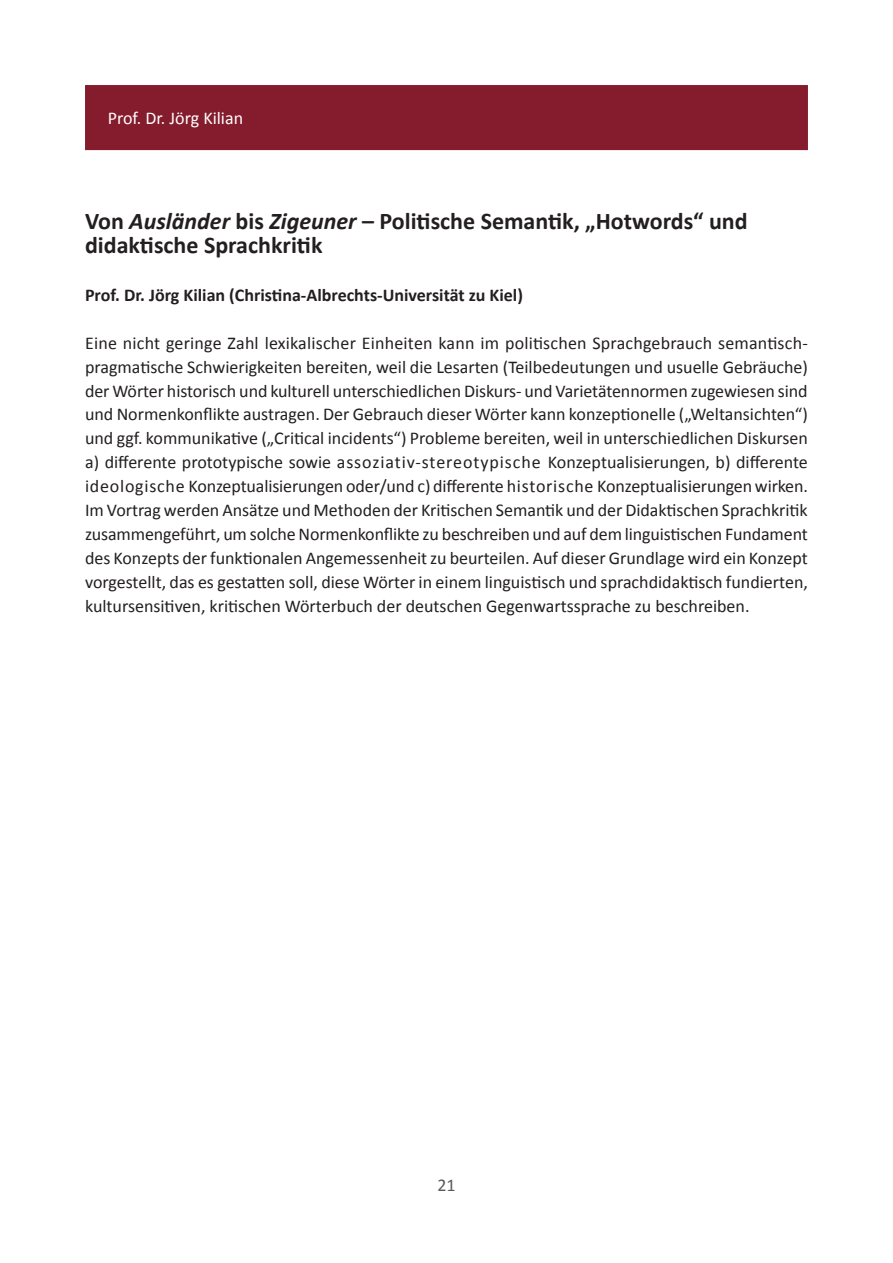
<style>
.page{position:relative;width:893px;height:1263px;background:#fff}
.page>*{position:absolute;margin:0;border:0;box-sizing:border-box;transform-origin:0 0}
.t1{font:700 24px/24px "Calibri";color:#231f20}
.t2{font:18px/24px "Calibri";color:#231f20;text-align:justify}
.t3{font:700 18px "Calibri";color:#231f20}
.t4{font:18px "Calibri";color:#fff}
.t5{font:18px "Calibri";color:#595b5e}
.s1{font-style:italic}
</style>
<div class="page">
<div style="left:85px;top:85px;width:723px;height:65px;background:#841c2e"></div>
<p class="t4" style="left:108px;top:107px;width:137px">Prof. Dr. Jörg Kilian</p>
<h1 class="t1" style="left:85px;top:207px;width:664px">Von <span class="s1">Ausländer</span> bis <span class="s1">Zigeuner</span> – Politische Semantik, „Hotwords“ und didaktische Sprachkritik</h1>
<p class="t3" style="left:85px;top:283px;width:439px">Prof. Dr. Jörg Kilian (Christina-Albrechts-Universität zu Kiel)</p>
<p class="t2" style="left:85px;top:330px;width:724px">Eine nicht geringe Zahl lexikalischer Einheiten kann im politischen Sprachgebrauch semantisch&shy;pragmatische Schwierigkeiten bereiten, weil die Lesarten (Teilbedeutungen und usuelle Gebräuche) der Wörter historisch und kulturell unterschiedlichen Diskurs- und Varietätennormen zugewiesen sind und Normenkonflikte austragen. Der Gebrauch dieser Wörter kann konzeptionelle („Weltansichten“) und ggf. kommunikative („Critical incidents“) Probleme bereiten, weil in unterschiedlichen Diskursen a) differente prototypische sowie assoziativ-stereotypische Konzeptualisierungen, b) differente ideologische Konzeptualisierungen oder/und c) differente historische Konzeptualisierungen wirken.<br>Im Vortrag werden Ansätze und Methoden der Kritischen Semantik und der Didaktischen Sprachkritik zusammengeführt, um solche Normenkonflikte zu beschreiben und auf dem linguistischen Fundament des Konzepts der funktionalen Angemessenheit zu beurteilen. Auf dieser Grundlage wird ein Konzept vorgestellt, das es gestatten soll, diese Wörter in einem linguistisch und sprachdidaktisch fundierten, kultursensitiven, kritischen Wörterbuch der deutschen Gegenwartssprache zu beschreiben.</p>
<p class="t5" style="left:437px;top:1174px;width:20px">21</p>
</div>
